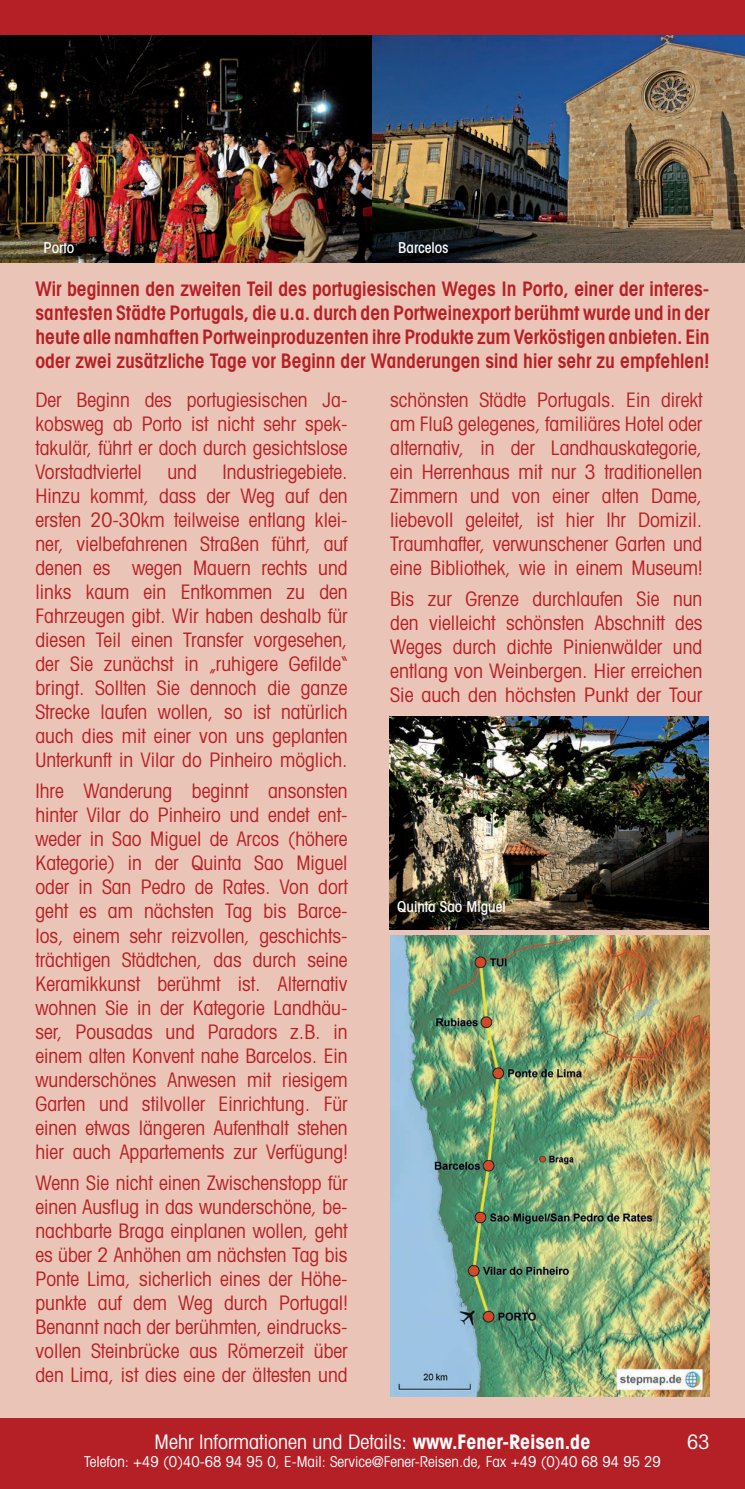
<style>
.page{position:relative;width:745px;height:1489px;background:#fff}
.page>*{position:absolute;margin:0;border:0;box-sizing:border-box;transform-origin:0 0}
.t1{font:condensed 20px/24px "Avant Garde";color:#b71f25;text-align:justify}
.t2{font:600 condensed 20px/24px "Avant Garde";color:#b71f25;text-align:justify}
.t3{font:condensed 20px "Avant Garde";color:#fff}
.t4{font:condensed 15px "Avant Garde";color:#fff}
.t5{font:500 condensed 15px "Avant Garde";color:#fff}
.s1{font-weight:700}
</style>
<div class="page">
<div style="left:0;top:0;width:744px;height:1488px;background:#eac4b6"></div>
<div style="left:0;top:0;width:744px;height:35px;background:#b51f26"></div>
<div style="left:0;top:1417px;width:744px;height:71px;background:#b51f26"></div>
<img style="left:0;top:35px;width:744px;height:227px">
<img style="left:389px;top:716px;width:319px;height:213px">
<img style="left:390px;top:935px;width:319px;height:460px">
<p class="t5" style="left:43px;top:238px;width:32px">Porto</p>
<p class="t5" style="left:398px;top:238px;width:51px">Barcelos</p>
<p class="t2" style="left:35px;top:276px;width:675px">Wir beginnen den zweiten Teil des portugiesischen Weges In Porto, einer der interes&shy;santesten Städte Portugals, die u.a. durch den Portweinexport berühmt wurde und in der heute alle namhaften Portweinproduzenten ihre Produkte zum Verköstigen anbieten. Ein oder zwei zusätzliche Tage vor Beginn der Wanderungen sind hier sehr zu empfehlen!</p>
<p class="t1" style="left:35px;top:387px;width:313px">Der Beginn des portugiesischen Ja&shy;kobsweg ab Porto ist nicht sehr spek&shy;takulär, führt er doch durch gesichtslose Vorstadtviertel</p>
<p class="t1" style="left:35px;top:459px;width:313px;text-indent:187px">Industriegebiete.<br>Hinzu kommt, dass der Weg auf den ersten 20-30km teilweise entlang klei&shy;ner, vielbefahrenen Straßen führt, auf denen es wegen Mauern rechts und links kaum ein Entkommen zu den Fahrzeugen gibt. Wir haben deshalb für diesen Teil einen Transfer vorgesehen, der Sie zunächst in „ruhigere Gefilde“ bringt. Sollten Sie dennoch die ganze Strecke laufen wollen, so ist natürlich auch dies mit einer von uns geplanten Unterkunft in Vilar do Pinheiro möglich.</p>
<p class="t1" style="left:35px;top:778px;width:313px">Ihre Wanderung beginnt ansonsten hinter Vilar do Pinheiro und endet ent&shy;weder in Sao Miguel de Arcos (höhere Kategorie) in der Quinta Sao Miguel oder in San Pedro de Rates. Von dort geht es am nächsten Tag bis Barce&shy;los, einem sehr reizvollen, geschichts&shy;trächtigen Städtchen, das durch seine Keramikkunst berühmt ist. Alternativ wohnen Sie in der Kategorie Landhäu&shy;ser, Pousadas und Paradors z.B. in einem alten Konvent nahe Barcelos. Ein wunderschönes Anwesen mit riesigem Garten und stilvoller Einrichtung. Für einen etwas längeren Aufenthalt stehen hier auch Appartements zur Verfügung!</p>
<p class="t1" style="left:35px;top:1169px;width:313px">Wenn Sie nicht einen Zwischenstopp für einen Ausflug in das wunderschöne, be&shy;nachbarte Braga einplanen wollen, geht es über 2 Anhöhen am nächsten Tag bis Ponte Lima, sicherlich eines der Höhe&shy;punkte auf dem Weg durch Portugal!<br>Benannt nach der berühmten, eindrucks&shy;vollen Steinbrücke aus Römerzeit über den Lima, ist dies eine der ältesten und</p>
<p class="t1" style="left:167px;top:459px;width:31px">und</p>
<p class="t1" style="left:390px;top:387px;width:313px">schönsten Städte Portugals. Ein direkt am Fluß gelegenes, familiäres Hotel oder alternativ, in der Landhauskategorie, ein Herrenhaus mit nur 3 traditionellen Zimmern und von einer alten Dame, liebevoll geleitet, ist hier Ihr Domizil.<br>Traumhafter, verwunschener Garten und eine Bibliothek, wie in einem Museum!</p>
<p class="t1" style="left:390px;top:586px;width:313px">Bis zur Grenze durchlaufen Sie nun den vielleicht schönsten Abschnitt des Weges durch dichte Pinienwälder und entlang von Weinbergen. Hier erreichen Sie auch den höchsten Punkt der Tour</p>
<p class="t5" style="left:397px;top:897px;width:110px">Quinta Sao Miguel</p>
<p class="t3" style="left:154px;top:1429px;width:437px">Mehr Informationen und Details: <span class="s1">www.Fener-Reisen.de</span></p>
<p class="t4" style="left:84px;top:1452px;width:578px">Telefon: +49 (0)40-68 94 95 0, E-Mail: Service@Fener-Reisen.de, Fax +49 (0)40 68 94 95 29</p>
<p class="t3" style="left:686px;top:1429px;width:24px">63</p>
</div>
